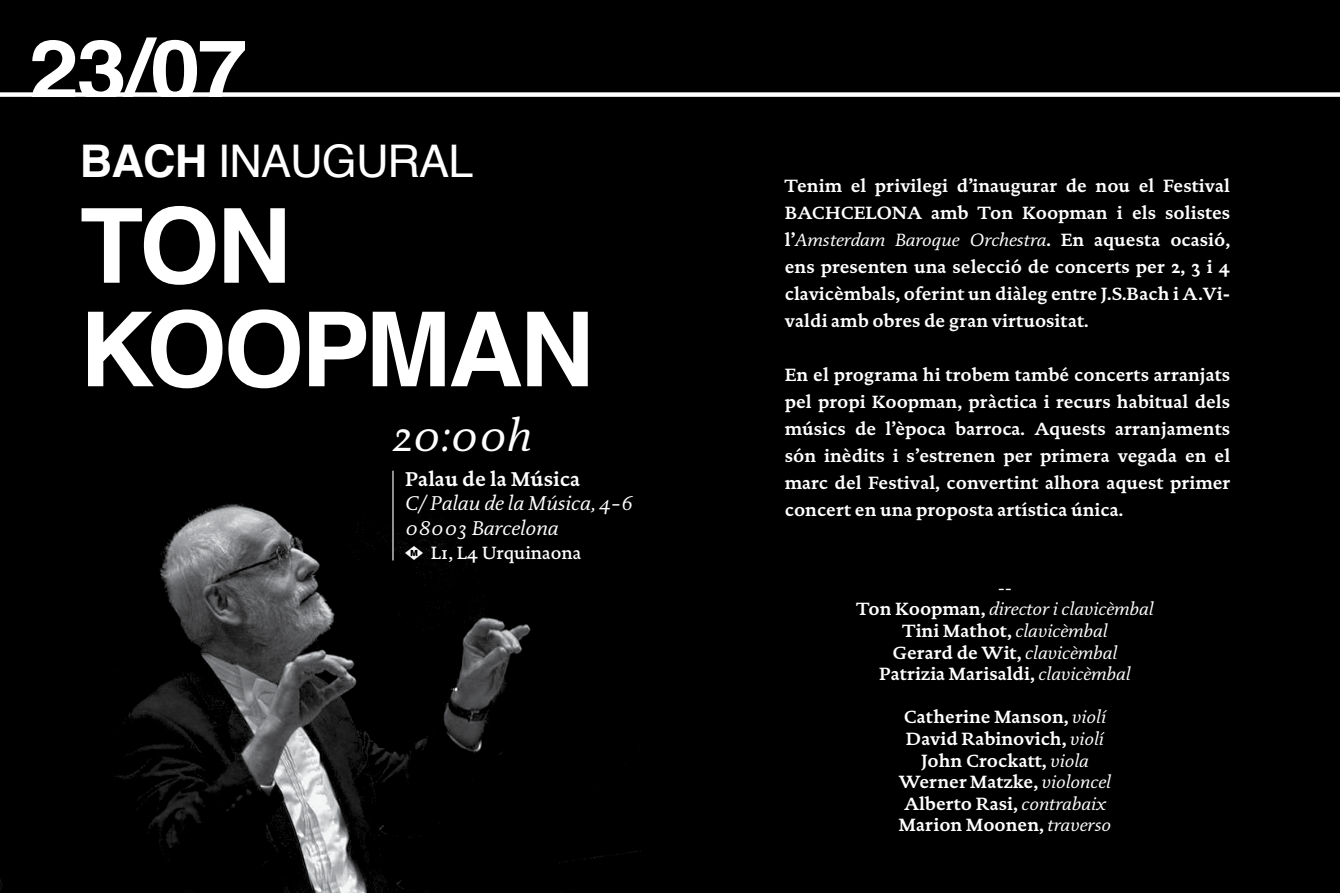
<style>
.page{position:relative;width:1340px;height:893px;background:#fff}
.page>*{position:absolute;margin:0;border:0;box-sizing:border-box;transform-origin:0 0}
.t1{font:700 103.5px/103.5px "Helvetica";letter-spacing:-.03em;color:#fff}
.t2{font:45px "Helvetica";letter-spacing:-.02em;color:#fff}
.t3{font:italic 45px "DTL Documenta SP Regular";color:#fff}
.t4{font:italic 20.25px/24.3px "DTL Documenta SP Regular";color:#fff}
.t5{font:20.25px "DTL Documenta SP Bold";color:#fff}
.t6{font:18px/27px "DTL Documenta SP Bold";color:#fff;text-align:center}
.t7{font:italic 18px/21.6px "DTL Documenta SP Regular";color:#fff;text-align:center}
.t8{font:700 18px "DTL Documenta SP Semi";color:#fff}
.s1{font-weight:700}
.s2{font-family:"DTL Documenta SP Bold";font-style:normal}
.s3{font-style:normal}
.s4{font-family:"DTL Documenta SP Regular";font-style:italic}
</style>
<div class="page">
<div style="left:0;top:0;width:1339px;height:893px;background:#000"></div>
<div style="left:28px;top:1px;width:263px;height:95px;background:#000"></div>
<div style="left:27px;top:0;width:266px;height:97px;border:2px solid #000"></div>
<div style="left:0;top:92px;width:1339px;height:5px;background:#fff"></div>
<svg style="left:32px;top:37px;width:213px;height:60px"></svg>
<img style="left:405px;top:546px;width:18px;height:13px">
<hr style="left:392px;top:471px;width:1px;height:89px;background:#fff">
<h2 class="t2" style="left:80px;top:127px;width:395px"><span class="s1">BACH</span> INAUGURAL</h2>
<h1 class="t1" style="left:80px;top:196px;width:516px">TON<br>KOOPMAN</h1>
<h2 class="t3" style="left:392px;top:408px;width:141px">20:00h</h2>
<p class="t5" style="left:405px;top:467px;width:177px">Palau de la Música</p>
<p class="t4" style="left:405px;top:491px;width:230px">C/ Palau de la Música, 4-6<br>08003 Barcelona</p>
<p class="t8" style="left:431px;top:542px;width:152px">L1, L4 Urquinaona</p>
<p class="t6" style="left:784px;top:172px;width:447px;text-align:left">Tenim el privilegi d’inaugurar de nou el Festival<br>BACHCELONA amb Ton Koopman i els solistes</p>
<p class="t7" style="left:784px;top:229px;width:447px"><span class="s2">l’</span>Amsterdam Baroque Orchestra<span class="s2">. En aquesta ocasió,</span></p>
<p class="t6" style="left:784px;top:253px;width:447px;text-align:justify">ens presenten una selecció de concerts per 2, 3 i 4 clavicèmbals, oferint un diàleg entre J.S.Bach i A.Vi&shy;valdi amb obres de gran virtuositat.</p>
<p class="t6" style="left:784px;top:361px;width:447px;text-align:justify">En el programa hi trobem també concerts arranjats pel propi Koopman, pràctica i recurs habitual dels músics de l’època barroca. Aquests arranjaments són inèdits i s’estrenen per primera vegada en el marc del Festival, convertint alhora aquest primer concert en una proposta artística única.</p>
<p class="t7" style="left:856px;top:576px;width:299px"><span class="s3">--<br></span><span class="s2">Ton Koopman,</span> director i clavicèmbal</p>
<p class="t6" style="left:879px;top:620px;width:253px;line-height:21.6px">Tini Mathot, <span class="s4">clavicèmbal<br></span>Gerard de Wit, <span class="s4">clavicèmbal<br></span>Patrizia Marisaldi, <span class="s4">clavicèmbal</span></p>
<p class="t6" style="left:899px;top:706px;width:214px;line-height:21.6px">Catherine Manson, <span class="s4">violí<br></span>David Rabinovich, <span class="s4">violí<br></span>John Crockatt, <span class="s4">viola<br></span>Werner Matzke, <span class="s4">violoncel<br></span>Alberto Rasi, <span class="s4">contrabaix<br></span>Marion Moonen, <span class="s4">traverso</span></p>
</div>
